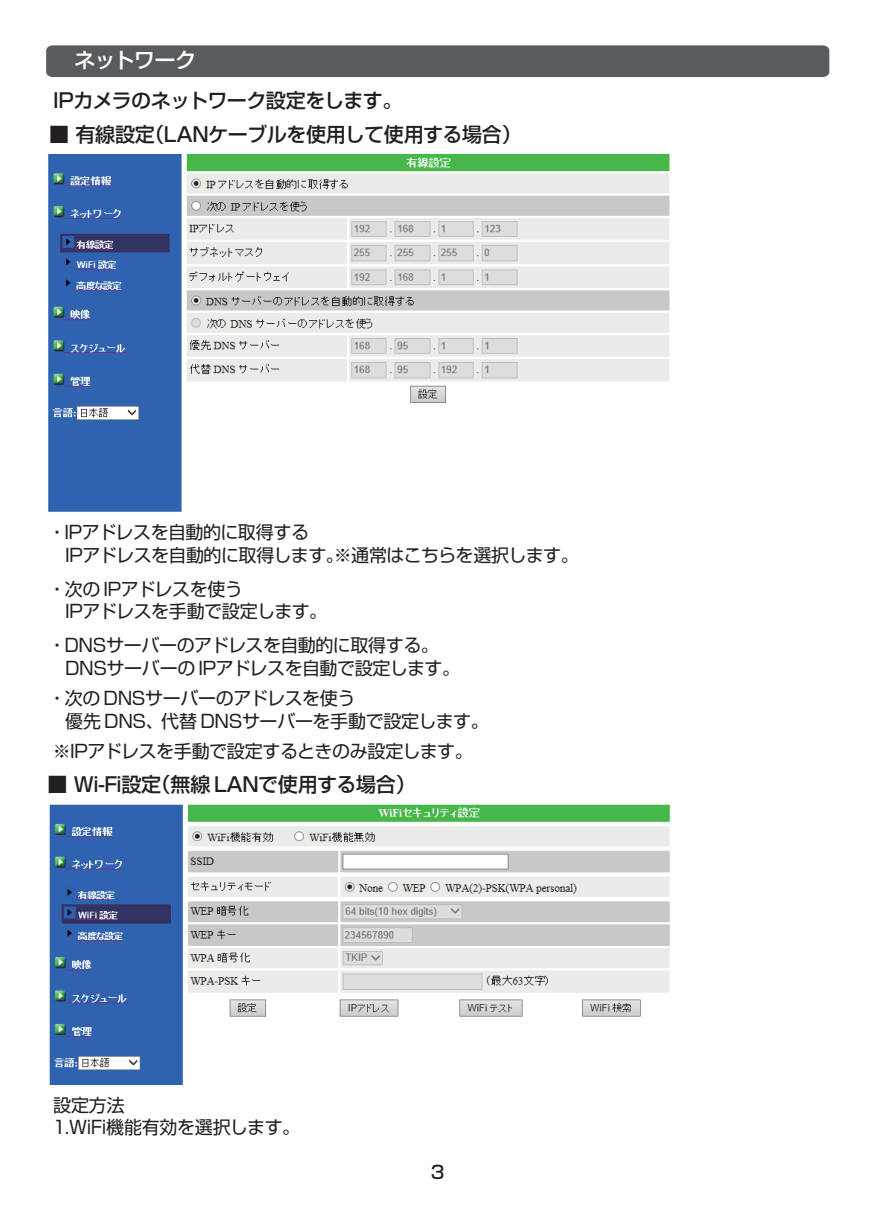
<style>
.page{position:relative;width:874px;height:1225px;background:#fff}
.page>*{position:absolute;margin:0;border:0;box-sizing:border-box;transform-origin:0 0}
.t1{font:500 21.2px "Shin Go Pro";letter-spacing:-.035em;color:#fff}
.t2{font:500 20px "Shin Go Pro";letter-spacing:-.02em;color:#231f20}
.t3{font:18px/22.6px "Shin Go Pro";letter-spacing:-.025em;color:#231f20}
.t4{font:500 18px "Shin Go Pro";color:#231f20}
</style>
<div class="page">
<div style="left:46px;top:45px;width:782px;height:32px;background:#595c5f"></div>
<img style="left:49px;top:804px;width:621px;height:280px">
<img style="left:48px;top:154px;width:622px;height:358px">
<p class="t1" style="left:74px;top:43px;width:144px">ネットワーク　</p>
<p class="t2" style="left:53px;top:84px;width:351px">IPカメラのネットワーク設定をします。</p>
<p class="t2" style="left:49px;top:118px;width:474px">■ 有線設定（LANケーブルを使用して使用する場合）</p>
<p class="t3" style="left:65px;top:518px;width:515px;text-indent:-17px">・IPアドレスを自動的に取得する<br>IPアドレスを自動的に取得します。※通常はこちらを選択します。</p>
<p class="t3" style="left:65px;top:575px;width:264px;text-indent:-17px">・次の IPアドレスを使う<br>IPアドレスを手動で設定します。</p>
<p class="t3" style="left:65px;top:632px;width:396px;text-indent:-17px">・DNSサーバーのアドレスを自動的に取得する。<br>DNSサーバーの IPアドレスを自動で設定します。</p>
<p class="t3" style="left:65px;top:685px;width:425px;text-indent:-17px">・次の DNSサーバーのアドレスを使う<br>優先 DNS、代替 DNSサーバーを手動で設定します。</p>
<p class="t3" style="left:53px;top:737px;width:421px">※IPアドレスを手動で設定するときのみ設定します。</p>
<p class="t2" style="left:48px;top:768px;width:369px">■ Wi-Fi設定（無線 LANで使用する場合）</p>
<p class="t3" style="left:53px;top:1091px;width:249px">設定方法<br>1.WiFi機能有効を選択します。</p>
<p class="t4" style="left:430px;top:1157px;width:15px">3</p>
</div>
